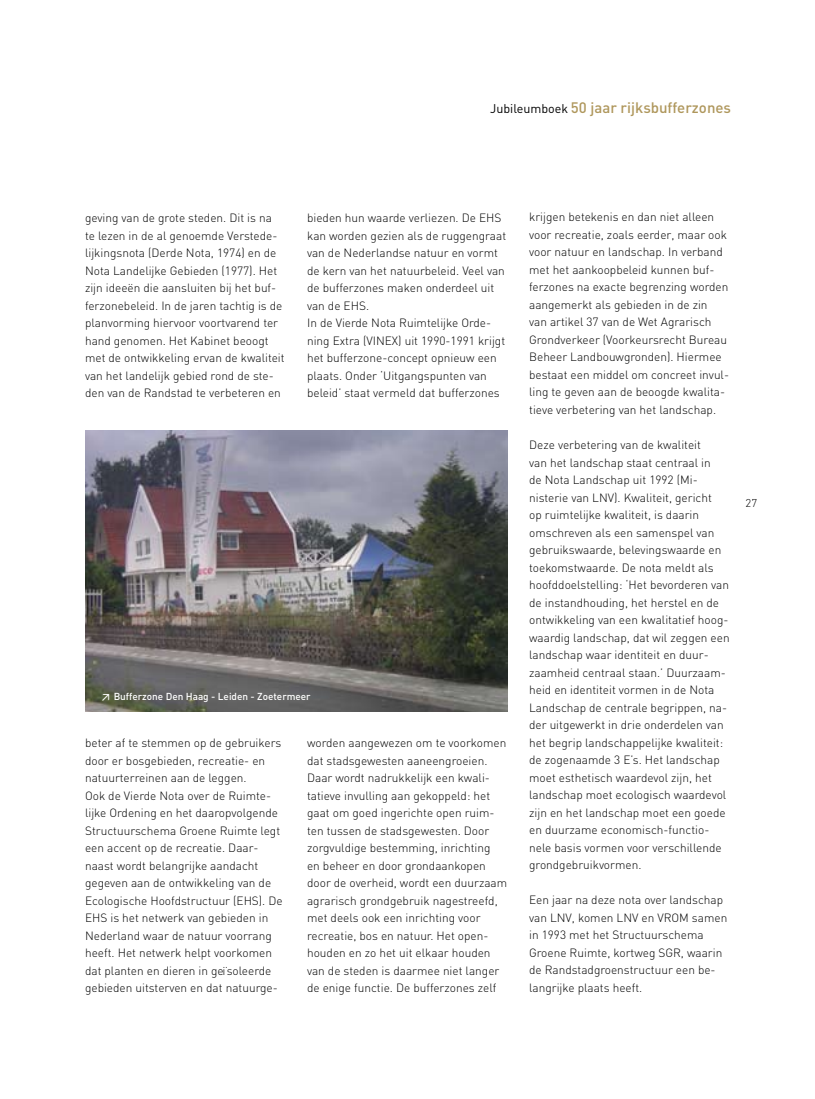
<style>
.page{position:relative;width:815px;height:1099px;background:#fff}
.page>*{position:absolute;margin:0;border:0;box-sizing:border-box;transform-origin:0 0}
.t1{font:500 15px "DIN";color:#af975c}
.t2{font:300 11.88px/17.5px "DIN";color:#000}
.t3{font:300 11.25px "DIN";color:#000}
.t4{font:500 10px "DIN";color:#fff}
.s1{font-weight:400;font-size:12.5px;color:#000}
</style>
<div class="page">
<img style="left:85px;top:430px;width:423px;height:282px">
<p class="t1" style="left:490px;top:98px;width:242px"><span class="s1">Jubileumboek</span> 50 jaar rijksbufferzones</p>
<p class="t2" style="left:85px;top:209px;width:201px">geving van de grote steden. Dit is na te lezen in de al genoemde Verstede&shy;lijkingsnota (Derde Nota, 1974) en de Nota Landelijke Gebieden (1977). Het zijn ideeën die aansluiten bij het buf&shy;ferzonebeleid. In de jaren tachtig is de planvorming hiervoor voortvarend ter hand genomen. Het Kabinet beoogt met de ontwikkeling ervan de kwaliteit van het landelijk gebied rond de ste&shy;den van de Randstad te verbeteren en</p>
<p class="t2" style="left:307px;top:209px;width:201px">bieden hun waarde verliezen. De EHS kan worden gezien als de ruggengraat van de Nederlandse natuur en vormt de kern van het natuurbeleid. Veel van de bufferzones maken onderdeel uit van de EHS.<br>In de Vierde Nota Ruimtelijke Orde&shy;ning Extra (VINEX) uit 1990-1991 krijgt het bufferzone-concept opnieuw een plaats. Onder ‘Uitgangspunten van beleid’ staat vermeld dat bufferzones</p>
<p class="t4" style="left:101px;top:690px;width:211px">≥ Bufferzone Den Haag - Leiden - Zoetermeer</p>
<p class="t2" style="left:85px;top:734px;width:199px">beter af te stemmen op de gebruikers door er bosgebieden, recreatie- en natuurterreinen aan de leggen.<br>Ook de Vierde Nota over de Ruimte&shy;lijke Ordening en het daaropvolgende Structuurschema Groene Ruimte legt een accent op de recreatie. Daar&shy;naast wordt belangrijke aandacht gegeven aan de ontwikkeling van de Ecologische Hoofdstructuur (EHS). De EHS is het netwerk van gebieden in Nederland waar de natuur voorrang heeft. Het netwerk helpt voorkomen dat planten en dieren in geïsoleerde gebieden uitsterven en dat natuurge-</p>
<p class="t2" style="left:307px;top:734px;width:202px">worden aangewezen om te voorkomen dat stadsgewesten aaneengroeien.<br>Daar wordt nadrukkelijk een kwali&shy;tatieve invulling aan gekoppeld: het gaat om goed ingerichte open ruim&shy;ten tussen de stadsgewesten. Door zorgvuldige bestemming, inrichting<br>en beheer en door grondaankopen door de overheid, wordt een duurzaam agrarisch grondgebruik nagestreefd, met deels ook een inrichting voor recreatie, bos en natuur. Het open&shy;houden en zo het uit elkaar houden van de steden is daarmee niet langer de enige functie. De bufferzones zelf</p>
<p class="t2" style="left:529px;top:208px;width:201px">krijgen betekenis en dan niet alleen voor recreatie, zoals eerder, maar ook voor natuur en landschap. In verband met het aankoopbeleid kunnen buf&shy;ferzones na exacte begrenzing worden aangemerkt als gebieden in de zin<br>van artikel 37 van de Wet Agrarisch Grondverkeer (Voorkeursrecht Bureau Beheer Landbouwgronden). Hiermee bestaat een middel om concreet invul&shy;ling te geven aan de beoogde kwalita&shy;tieve verbetering van het landschap.</p>
<p class="t2" style="left:529px;top:436px;width:202px">Deze verbetering van de kwaliteit<br>van het landschap staat centraal in<br>de Nota Landschap uit 1992 (Mi&shy;nisterie van LNV). Kwaliteit, gericht<br>op ruimtelijke kwaliteit, is daarin omschreven als een samenspel van gebruikswaarde, belevingswaarde en toekomstwaarde. De nota meldt als hoofddoelstelling: ‘Het bevorderen van de instandhouding, het herstel en de ontwikkeling van een kwalitatief hoog&shy;waardig landschap, dat wil zeggen een landschap waar identiteit en duur&shy;zaamheid centraal staan.’ Duurzaam&shy;heid en identiteit vormen in de Nota Landschap de centrale begrippen, na&shy;der uitgewerkt in drie onderdelen van het begrip landschappelijke kwaliteit: de zogenaamde 3 E’s. Het landschap moet esthetisch waardevol zijn, het landschap moet ecologisch waardevol zijn en het landschap moet een goede en duurzame economisch-functio&shy;nele basis vormen voor verschillende grondgebruikvormen.</p>
<p class="t2" style="left:529px;top:891px;width:200px">Een jaar na deze nota over landschap van LNV, komen LNV en VROM samen in 1993 met het Structuurschema<br>Groene Ruimte, kortweg SGR, waarin de Randstadgroenstructuur een be&shy;langrijke plaats heeft.</p>
<p class="t3" style="left:746px;top:495px;width:13px">27</p>
</div>
